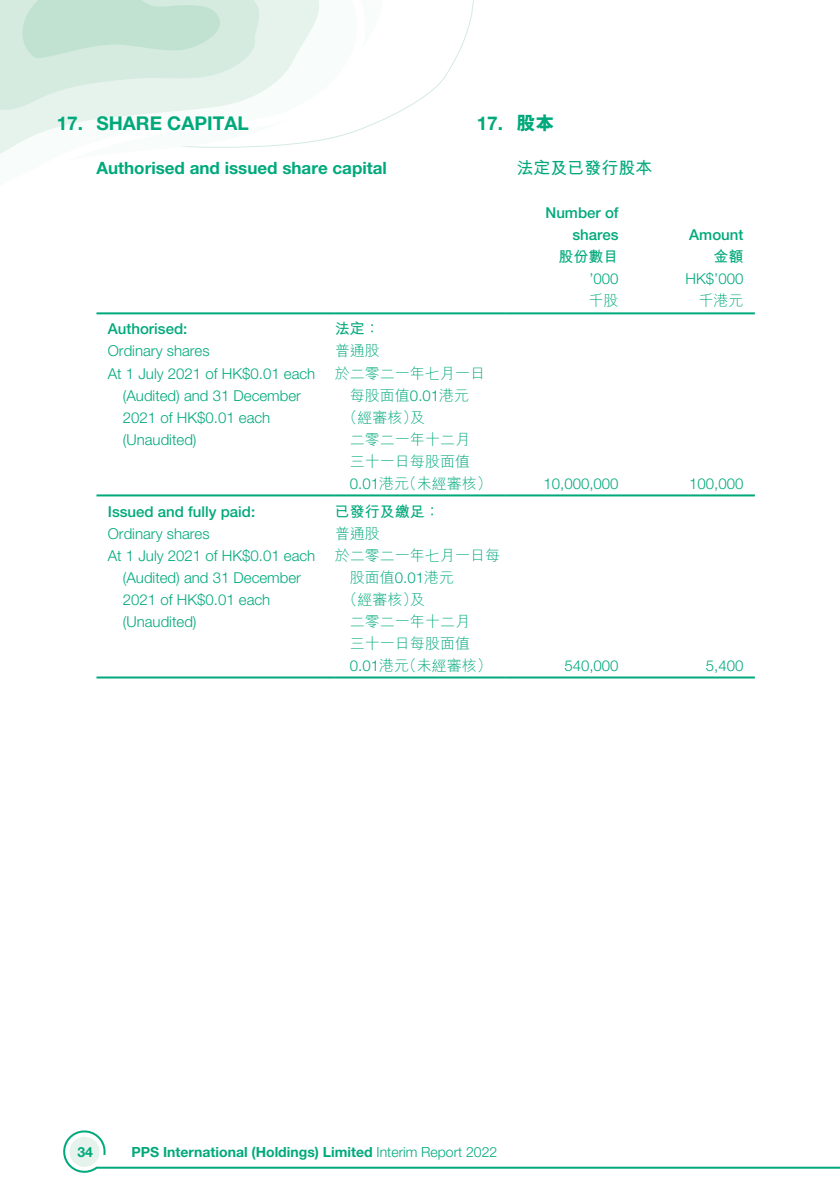
<style>
.page{position:relative;width:840px;height:1191px;background:#fff}
.page>*{position:absolute;margin:0;border:0;box-sizing:border-box;transform-origin:0 0}
.t1{font:700 19px "Helvetica Neue LT Std";color:#00a97b}
.t2{font:700 17px "Helvetica Neue LT Std";color:#00a97b}
.t3{font:700 17px "M Hei HK";color:#00a97b}
.t4{font:300 15px/22px "Helvetica Neue LT Std";color:#00a97b}
.t5{font:300 15px "M Hei HK";color:#00a97b}
.t6{font:500 15px/22px "Helvetica Neue LT Std";color:#00a97b;text-align:right}
.t7{font:700 15px "M Hei HK";color:#00a97b}
.t8{font:700 14px "Helvetica Neue LT Std";color:#00a97b}
.s1{font-family:"M Hei HK";font-weight:800}
.s2{font-family:"Helvetica Neue LT Std"}
.s3{font-weight:300}
</style>
<div class="page">
<svg style="left:0;top:0;width:372px;height:154px"></svg>
<svg style="left:63px;top:1130px;width:776px;height:43px"></svg>
<div style="left:69px;top:1136px;width:31px;height:30px;background:#e6f3ed;border-radius:50%"></div>
<hr style="left:96px;top:312px;width:238px;height:2px;background:#00a97b">
<hr style="left:334px;top:312px;width:171px;height:2px;background:#00a97b">
<hr style="left:505px;top:312px;width:124px;height:2px;background:#00a97b">
<hr style="left:629px;top:312px;width:125px;height:2px;background:#00a97b">
<hr style="left:96px;top:494px;width:238px;height:2px;background:#00a97b">
<hr style="left:334px;top:494px;width:171px;height:2px;background:#00a97b">
<hr style="left:505px;top:494px;width:124px;height:2px;background:#00a97b">
<hr style="left:629px;top:494px;width:125px;height:2px;background:#00a97b">
<hr style="left:96px;top:676px;width:238px;height:2px;background:#00a97b">
<hr style="left:334px;top:676px;width:171px;height:2px;background:#00a97b">
<hr style="left:505px;top:676px;width:124px;height:2px;background:#00a97b">
<hr style="left:629px;top:676px;width:125px;height:2px;background:#00a97b">
<p class="t1" style="left:57px;top:112px;width:193px">17. SHARE CAPITAL</p>
<p class="t2" style="left:96px;top:158px;width:292px">Authorised and issued share capital</p>
<p class="t1" style="left:476px;top:112px;width:79px">17. <span class="s1">股本</span></p>
<p class="t3" style="left:516px;top:156px;width:137px">法定及已發行股本</p>
<p class="t6" style="left:545px;top:202px;width:75px">Number of shares</p>
<p class="t6" style="left:689px;top:224px;width:56px">Amount</p>
<p class="t7" style="left:558px;top:246px;width:61px">股份數目</p>
<p class="t7" style="left:713px;top:246px;width:31px">金額</p>
<p class="t4" style="left:589px;top:268px;width:31px">’000</p>
<p class="t4" style="left:685px;top:268px;width:59px">HK$’000</p>
<p class="t5" style="left:588px;top:293px;width:31px">千股</p>
<p class="t5" style="left:698px;top:293px;width:46px">千港元</p>
<p class="t6" style="left:108px;top:318px;width:81px">Authorised:</p>
<p class="t7" style="left:334px;top:318px;width:46px">法定：</p>
<p class="t4" style="left:108px;top:340px;width:103px">Ordinary shares</p>
<p class="t5" style="left:334px;top:343px;width:46px">普通股</p>
<p class="t4" style="left:123px;top:362px;width:194px;text-indent:-15px">At 1 July 2021 of HK$0.01 each (Audited) and 31 December<br>2021 of HK$0.01 each (Unaudited)</p>
<p class="t5" style="left:334px;top:365px;width:151px">於二零二一年七月一日</p>
<p class="t5" style="left:350px;top:387px;width:121px">每股面值<span class="s2">0.01</span>港元</p>
<p class="t5" style="left:342px;top:409px;width:84px">（經審核）及</p>
<p class="t5" style="left:350px;top:431px;width:121px">二零二一年十二月</p>
<p class="t5" style="left:350px;top:453px;width:121px">三十一日每股面值</p>
<p class="t5" style="left:350px;top:475px;width:143px"><span class="s2">0.01</span>港元（未經審核）</p>
<p class="t4" style="left:543px;top:472px;width:77px">10,000,000</p>
<p class="t4" style="left:688px;top:472px;width:56px">100,000</p>
<p class="t6" style="left:108px;top:500px;width:149px">Issued and fully paid:</p>
<p class="t7" style="left:334px;top:500px;width:106px">已發行及繳足：</p>
<p class="t4" style="left:108px;top:522px;width:103px">Ordinary shares</p>
<p class="t5" style="left:334px;top:525px;width:46px">普通股</p>
<p class="t4" style="left:123px;top:544px;width:194px;text-indent:-15px">At 1 July 2021 of HK$0.01 each (Audited) and 31 December<br>2021 of HK$0.01 each (Unaudited)</p>
<p class="t5" style="left:334px;top:547px;width:166px">於二零二一年七月一日每</p>
<p class="t5" style="left:350px;top:569px;width:106px">股面值<span class="s2">0.01</span>港元</p>
<p class="t5" style="left:342px;top:591px;width:84px">（經審核）及</p>
<p class="t5" style="left:350px;top:613px;width:121px">二零二一年十二月</p>
<p class="t5" style="left:350px;top:635px;width:121px">三十一日每股面值</p>
<p class="t5" style="left:350px;top:657px;width:143px"><span class="s2">0.01</span>港元（未經審核）</p>
<p class="t4" style="left:564px;top:654px;width:56px">540,000</p>
<p class="t4" style="left:705px;top:654px;width:39px">5,400</p>
<p class="t8" style="left:77px;top:1143px;width:17px">34</p>
<p class="t8" style="left:131px;top:1143px;width:367px">PPS International (Holdings) Limited <span class="s3">Interim Report 2022</span></p>
</div>
